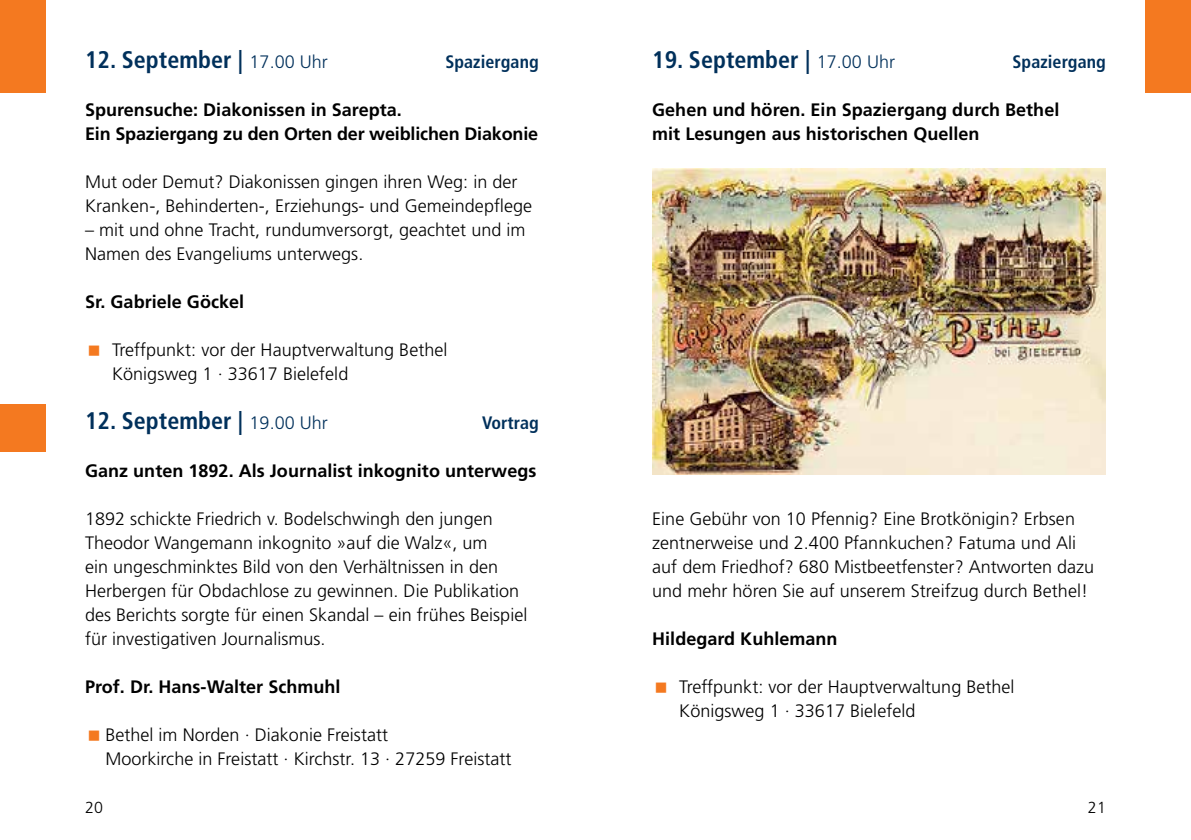
<style>
.page{position:relative;width:1191px;height:840px;background:#fff}
.page>*{position:absolute;margin:0;border:0;box-sizing:border-box;transform-origin:0 0}
.t1{font:700 condensed 24px "Frutiger";color:#00305b}
.t2{font:300 18px/24px "Frutiger";color:#000}
.t3{font:700 18px/24px "Frutiger";color:#000}
.t4{font:700 condensed 18px "Frutiger";letter-spacing:.005em;color:#00305b}
.t5{font:300 16px "Frutiger";color:#000}
.s1{font-weight:300;font-stretch:normal;font-size:18px}
</style>
<div class="page">
<img style="left:652px;top:168px;width:454px;height:306px">
<div style="left:0;top:404px;width:45px;height:48px;background:#f47920"></div>
<div style="left:1145px;top:0;width:46px;height:92px;background:#f47920"></div>
<div style="left:0;top:0;width:45px;height:92px;background:#f47920"></div>
<h1 class="t1" style="left:85px;top:45px;width:244px">12. September | <span class="s1">17.00 Uhr</span></h1>
<p class="t4" style="left:445px;top:51px;width:95px">Spaziergang</p>
<h1 class="t1" style="left:652px;top:45px;width:244px">19. September | <span class="s1">17.00 Uhr</span></h1>
<p class="t4" style="left:1012px;top:51px;width:95px">Spaziergang</p>
<p class="t3" style="left:85px;top:98px;width:454px">Spurensuche: Diakonissen in Sarepta.<br>Ein Spaziergang zu den Orten der weiblichen Diakonie</p>
<p class="t2" style="left:85px;top:170px;width:448px">Mut oder Demut? Diakonissen gingen ihren Weg: in der<br>Kranken-, Behinderten-, Erziehungs- und Gemeindepflege</p>
<p class="t2" style="left:85px;top:218px;width:442px">– mit und ohne Tracht, rundumversorgt, geachtet und im<br>Namen des Evangeliums unterwegs.</p>
<p class="t3" style="left:85px;top:290px;width:161px">Sr. Gabriele Göckel</p>
<p class="t2" style="left:112px;top:338px;width:337px">Treffpunkt: vor der Hauptverwaltung Bethel<br>Königsweg 1 · 33617 Bielefeld</p>
<h1 class="t1" style="left:85px;top:405px;width:244px">12. September | <span class="s1">19.00 Uhr</span></h1>
<p class="t4" style="left:482px;top:411px;width:58px">Vortrag</p>
<p class="t3" style="left:85px;top:458px;width:453px">Ganz unten 1892. Als Journalist inkognito unterwegs</p>
<p class="t2" style="left:85px;top:506px;width:444px">1892 schickte Friedrich v. Bodelschwingh den jungen Theodor Wangemann inkognito »auf die Walz«, um<br>ein ungeschminktes Bild von den Verhältnissen in den Herbergen für Obdachlose zu gewinnen. Die Publikation des Berichts sorgte für einen Skandal – ein frühes Beispiel für investigativen Journalismus.</p>
<p class="t3" style="left:85px;top:674px;width:257px">Prof. Dr. Hans-Walter Schmuhl</p>
<p class="t2" style="left:105px;top:722px;width:408px">Bethel im Norden · Diakonie Freistatt<br>Moorkirche in Freistatt · Kirchstr. 13 · 27259 Freistatt</p>
<p class="t3" style="left:652px;top:98px;width:409px">Gehen und hören. Ein Spaziergang durch Bethel mit Lesungen aus historischen Quellen</p>
<p class="t2" style="left:652px;top:506px;width:443px">Eine Gebühr von 10 Pfennig? Eine Brotkönigin? Erbsen zentnerweise und 2.400 Pfannkuchen? Fatuma und Ali auf dem Friedhof? 680 Mistbeetfenster? Antworten dazu und mehr hören Sie auf unserem Streifzug durch Bethel!</p>
<p class="t3" style="left:652px;top:626px;width:187px">Hildegard Kuhlemann</p>
<p class="t2" style="left:679px;top:674px;width:337px">Treffpunkt: vor der Hauptverwaltung Bethel<br>Königsweg 1 · 33617 Bielefeld</p>
<p class="t5" style="left:85px;top:797px;width:20px">20</p>
<p class="t5" style="left:1087px;top:797px;width:20px">21</p>
</div>
